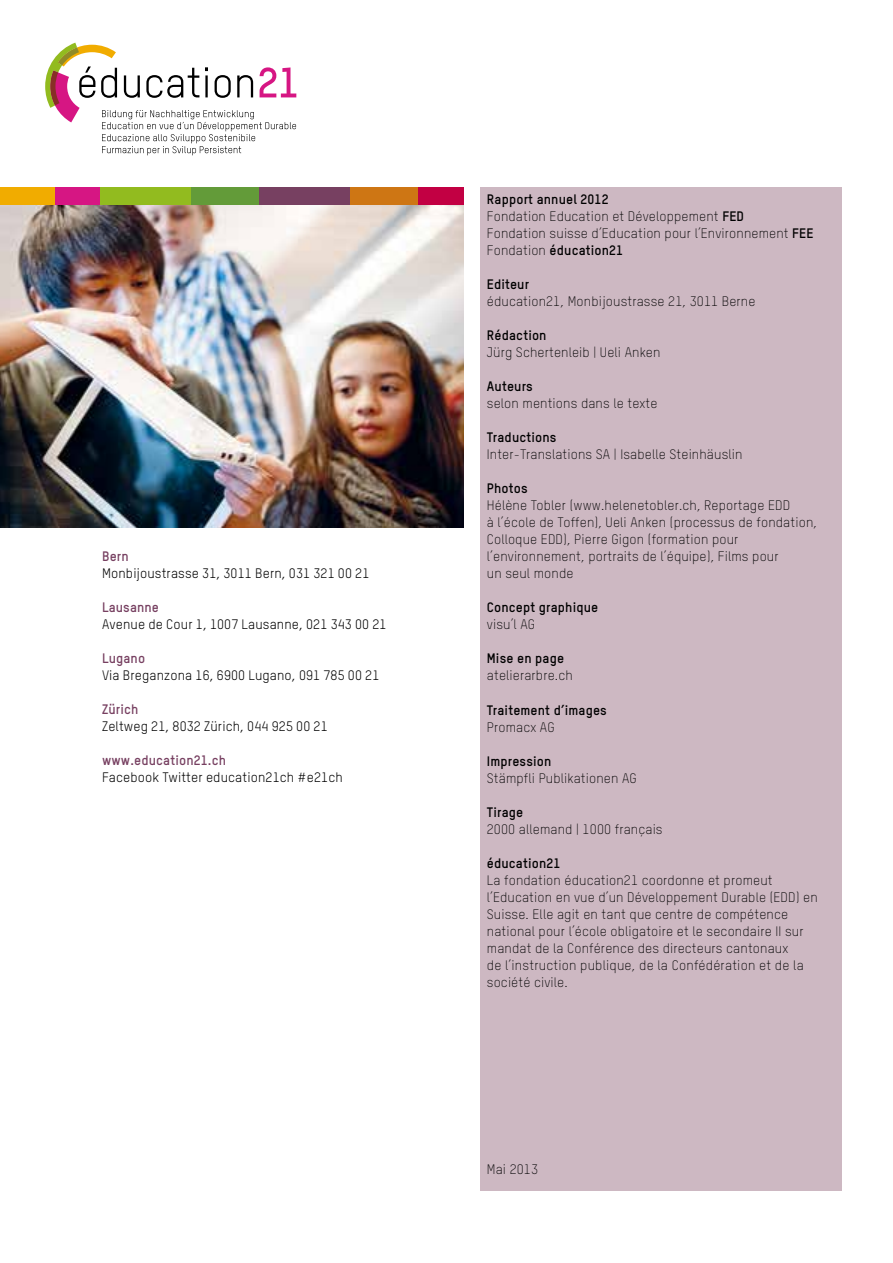
<style>
.page{position:relative;width:893px;height:1263px;background:#fff}
.page>*{position:absolute;margin:0;border:0;box-sizing:border-box;transform-origin:0 0}
.t1{font:300 13.5px/17px "TSTARPRO";letter-spacing:.01em;color:#000}
.t2{font:13.5px "TSTARPRO";letter-spacing:.01em;color:#000}
.t3{font:700 13.5px "TSTARPRO";letter-spacing:.01em;color:#000}
.t4{font:700 13.5px "TSTARPRO";letter-spacing:.01em;color:#774061}
.s1{font-weight:700}
</style>
<div class="page">
<div style="left:480px;top:187px;width:362px;height:1004px;background:#cdb8c2"></div>
<img style="left:0;top:204px;width:463px;height:323px">
<div style="left:0;top:187px;width:10px;height:17px;background:#f1ac00"></div>
<div style="left:10px;top:187px;width:23px;height:17px;background:#f1ac00"></div>
<div style="left:33px;top:187px;width:22px;height:17px;background:#f1ac00"></div>
<div style="left:55px;top:187px;width:23px;height:17px;background:#d61683"></div>
<div style="left:78px;top:187px;width:23px;height:17px;background:#d61683"></div>
<div style="left:101px;top:187px;width:22px;height:17px;background:#92bb1f"></div>
<div style="left:123px;top:187px;width:23px;height:17px;background:#92bb1f"></div>
<div style="left:146px;top:187px;width:23px;height:17px;background:#92bb1f"></div>
<div style="left:169px;top:187px;width:22px;height:17px;background:#92bb1f"></div>
<div style="left:191px;top:187px;width:23px;height:17px;background:#639b39"></div>
<div style="left:214px;top:187px;width:23px;height:17px;background:#639b39"></div>
<div style="left:237px;top:187px;width:22px;height:17px;background:#639b39"></div>
<div style="left:259px;top:187px;width:23px;height:17px;background:#774061"></div>
<div style="left:282px;top:187px;width:23px;height:17px;background:#774061"></div>
<div style="left:305px;top:187px;width:22px;height:17px;background:#774061"></div>
<div style="left:327px;top:187px;width:23px;height:17px;background:#774061"></div>
<div style="left:350px;top:187px;width:23px;height:17px;background:#ce7614"></div>
<div style="left:373px;top:187px;width:22px;height:17px;background:#ce7614"></div>
<div style="left:395px;top:187px;width:23px;height:17px;background:#ce7614"></div>
<div style="left:418px;top:187px;width:23px;height:17px;background:#c20043"></div>
<div style="left:441px;top:187px;width:22px;height:17px;background:#c20043"></div>
<svg style="left:45px;top:43px;width:251px;height:112px"></svg>
<p class="t4" style="left:102px;top:548px;width:28px">Bern</p>
<p class="t2" style="left:102px;top:565px;width:269px">Monbijoustrasse 31, 3011 Bern, 031 321 00 21</p>
<p class="t4" style="left:102px;top:599px;width:59px">Lausanne</p>
<p class="t2" style="left:102px;top:616px;width:286px">Avenue de Cour 1, 1007 Lausanne, 021 343 00 21</p>
<p class="t4" style="left:102px;top:650px;width:45px">Lugano</p>
<p class="t2" style="left:102px;top:667px;width:279px">Via Breganzona 16, 6900 Lugano, 091 785 00 21</p>
<p class="t4" style="left:102px;top:701px;width:38px">Zürich</p>
<p class="t2" style="left:102px;top:718px;width:227px">Zeltweg 21, 8032 Zürich, 044 925 00 21</p>
<p class="t4" style="left:102px;top:752px;width:125px">www.education21.ch</p>
<p class="t2" style="left:102px;top:769px;width:242px">Facebook Twitter education21ch #e21ch</p>
<p class="t1" style="left:487px;top:191px;width:328px"><span class="s1">Rapport annuel 2012<br></span>Fondation Education et Développement <span class="s1">FED<br></span>Fondation suisse d’Education pour l’Environnement <span class="s1">FEE </span>Fondation <span class="s1">éducation21</span></p>
<p class="t3" style="left:487px;top:276px;width:44px">Editeur</p>
<p class="t1" style="left:487px;top:293px;width:270px">éducation21, Monbijoustrasse 21, 3011 Berne</p>
<p class="t3" style="left:487px;top:327px;width:61px">Rédaction</p>
<p class="t1" style="left:487px;top:344px;width:175px">Jürg Schertenleib | Ueli Anken</p>
<p class="t3" style="left:487px;top:378px;width:47px">Auteurs</p>
<p class="t1" style="left:487px;top:395px;width:172px">selon mentions dans le texte</p>
<p class="t3" style="left:487px;top:429px;width:71px">Traductions</p>
<p class="t1" style="left:487px;top:446px;width:257px">Inter-Translations SA | Isabelle Steinhäuslin</p>
<p class="t3" style="left:487px;top:480px;width:42px">Photos</p>
<p class="t1" style="left:487px;top:497px;width:332px">Hélène Tobler (www.helenetobler.ch, Reportage EDD<br>à l’école de Toffen), Ueli Anken (processus de fondation, Colloque EDD), Pierre Gigon (formation pour l’environnement, portraits de l’équipe), Films pour<br>un seul monde</p>
<p class="t3" style="left:487px;top:599px;width:113px">Concept graphique</p>
<p class="t1" style="left:487px;top:616px;width:50px">visu’l AG</p>
<p class="t3" style="left:487px;top:650px;width:79px">Mise en page</p>
<p class="t1" style="left:487px;top:667px;width:87px">atelierarbre.ch</p>
<p class="t3" style="left:487px;top:701px;width:121px">Traitement d’images</p>
<p class="t1" style="left:487px;top:718px;width:69px">Promacx AG</p>
<p class="t3" style="left:487px;top:752px;width:66px">Impression</p>
<p class="t1" style="left:487px;top:769px;width:151px">Stämpfli Publikationen AG</p>
<p class="t3" style="left:487px;top:803px;width:38px">Tirage</p>
<p class="t1" style="left:487px;top:820px;width:177px">2000 allemand | 1000 français</p>
<p class="t3" style="left:487px;top:854px;width:75px">éducation21</p>
<p class="t1" style="left:487px;top:871px;width:332px">La fondation éducation21 coordonne et promeut l’Education en vue d’un Développement Durable (EDD) en Suisse. Elle agit en tant que centre de compétence national pour l’école obligatoire et le secondaire II sur mandat de la Conférence des directeurs cantonaux<br>de l’instruction publique, de la Confédération et de la société civile.</p>
<p class="t1" style="left:487px;top:1160px;width:53px">Mai 2013</p>
</div>
